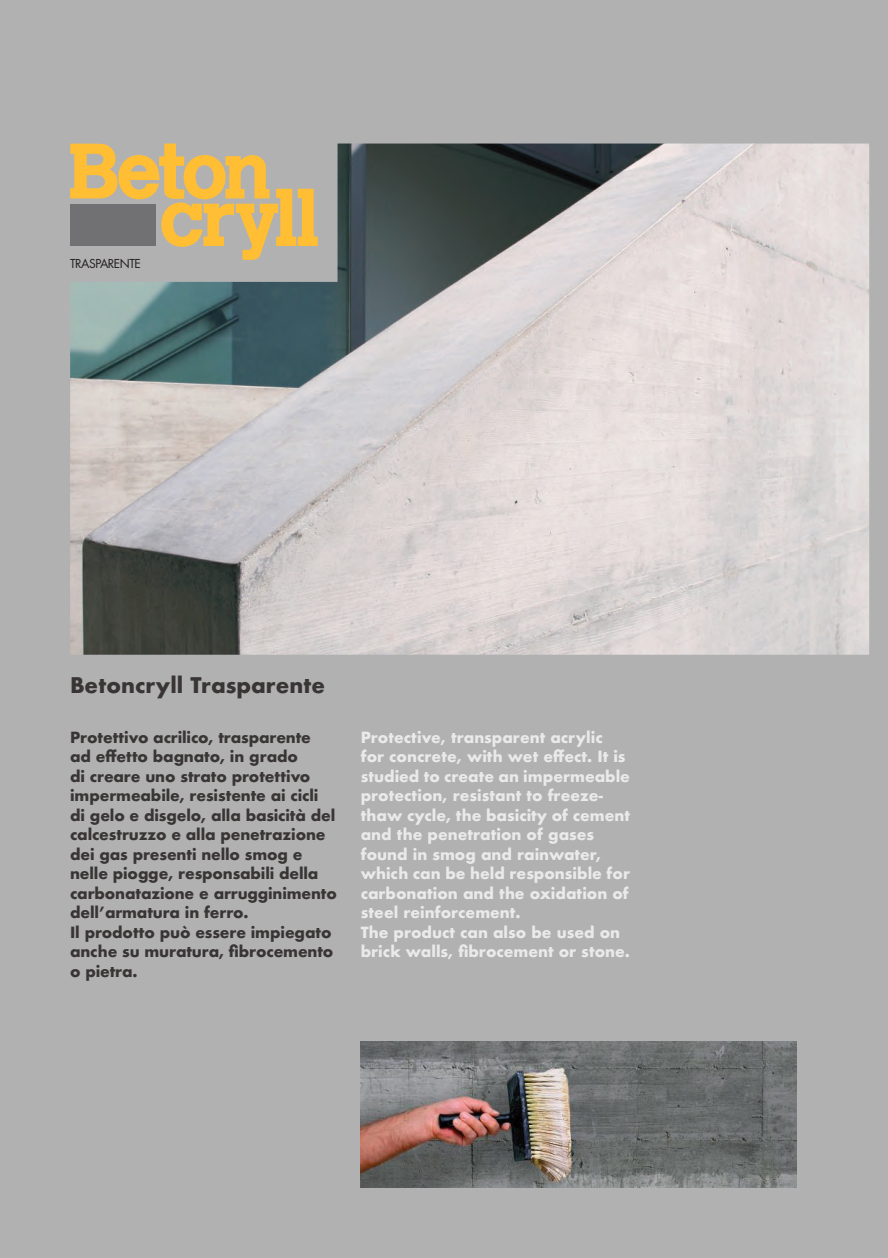
<style>
.page{position:relative;width:888px;height:1258px;background:#b1b1b2}
.page>*{position:absolute;margin:0;border:0;box-sizing:border-box;transform-origin:0 0}
.t1{font:700 21px "Futura";color:#393535}
.t2{font:700 15px/19.5px "Futura";letter-spacing:-.01em;color:#393535}
.t3{font:700 15px/19.5px "Futura";color:#ebeaea}
.t4{font:12px "Futura";letter-spacing:-.04em;color:#241f1f}
</style>
<div class="page">
<img style="left:70px;top:144px;width:799px;height:511px">
<img style="left:361px;top:1041px;width:435px;height:146px">
<svg style="left:70px;top:143px;width:249px;height:118px"></svg>
<div style="left:70px;top:204px;width:86px;height:42px;background:#717072"></div>
<p class="t4" style="left:70px;top:255px;width:72px">TRASPARENTE</p>
<h1 class="t1" style="left:70px;top:670px;width:256px">Betoncryll Trasparente</h1>
<p class="t2" style="left:70px;top:727px;width:268px">Protettivo acrilico, trasparente<br>ad effetto bagnato, in grado<br>di creare uno strato protettivo impermeabile, resistente ai cicli di gelo e disgelo, alla basicità del calcestruzzo e alla penetrazione dei gas presenti nello smog e nelle piogge, responsabili della carbonatazione e arrugginimento dell’armatura in ferro.<br>Il prodotto può essere impiegato anche su muratura, fibrocemento o pietra.</p>
<p class="t3" style="left:361px;top:727px;width:271px">Protective, transparent acrylic<br>for concrete, with wet effect. It is studied to create an impermeable protection, resistant to freeze&shy;thaw cycle, the basicity of cement and the penetration of gases found in smog and rainwater, which can be held responsible for carbonation and the oxidation of steel reinforcement.<br>The product can also be used on brick walls, fibrocement or stone.</p>
</div>
